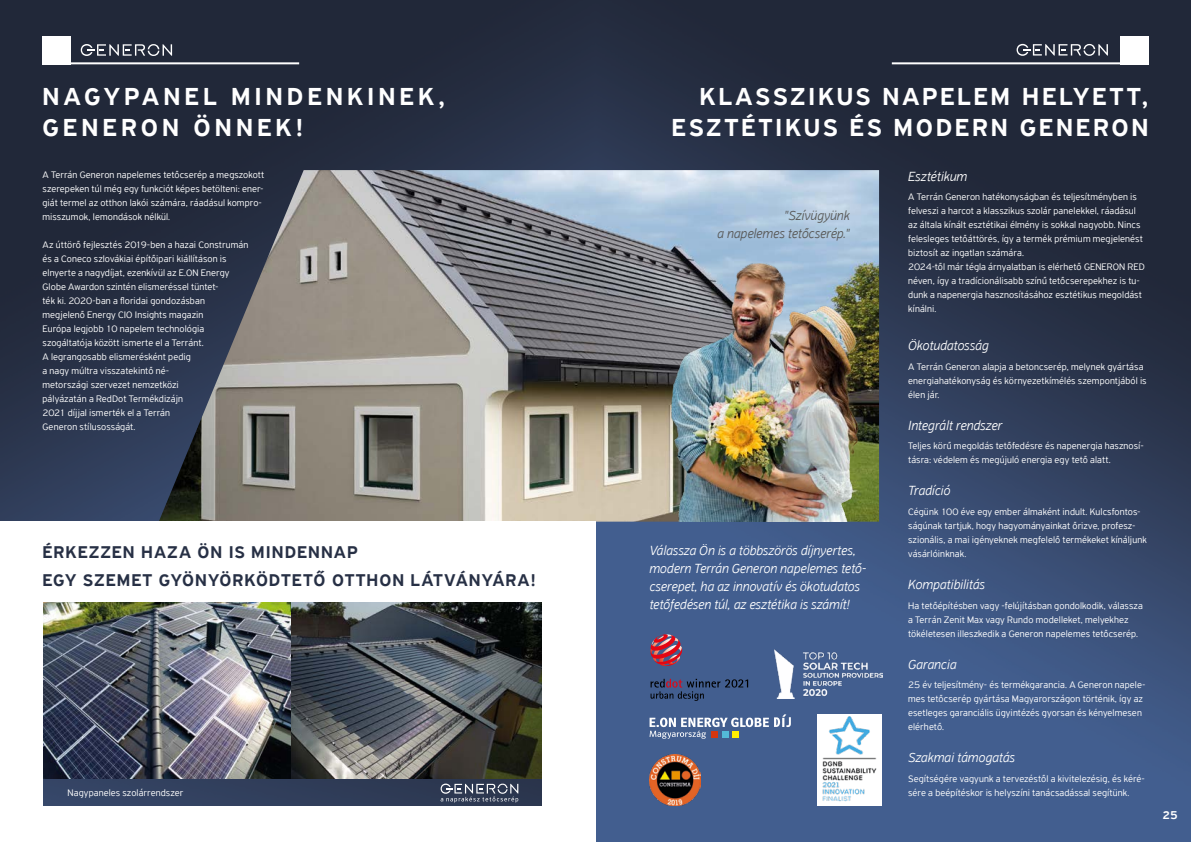
<style>
.page{position:relative;width:1191px;height:842px;background:#fff}
.page>*{position:absolute;margin:0;border:0;box-sizing:border-box;transform-origin:0 0}
.t1{font:500 26px/31.2px "PF Highway Sans Pro";letter-spacing:.11em;color:#fff;text-align:right}
.t2{font:500 26px/31.2px "PF Highway Sans Pro";letter-spacing:.155em;color:#fff}
.t3{font:500 18px/28px "PF Highway Sans Pro";letter-spacing:.055em;color:#273045}
.t4{font:italic 300 14px/18px "PF Highway Sans Pro";letter-spacing:-.005em;color:#fff}
.t5{font:italic 300 14px/18px "PF Highway Sans Pro";color:#575756;text-align:right}
.t6{font:500 12px "PF Highway Sans Pro";color:#fff}
.t7{font:300 10px/14px "PF Highway Sans Pro";letter-spacing:.01em;color:#fff}
</style>
<div class="page">
<img style="left:595px;top:0;width:596px;height:842px">
<svg style="left:0;top:0;width:595px;height:521px;background:#242d40"></svg>
<div style="left:43px;top:36px;width:28px;height:28px;background:#fff"></div>
<div style="left:1120px;top:36px;width:28px;height:28px;background:#fff"></div>
<hr style="left:71px;top:62px;width:228px;height:2px;background:#fff">
<hr style="left:891px;top:62px;width:229px;height:2px;background:#fff">
<img style="left:159px;top:170px;width:720px;height:352px">
<img style="left:44px;top:602px;width:247px;height:177px">
<img style="left:291px;top:602px;width:250px;height:177px">
<img style="left:44px;top:779px;width:497px;height:27px">
<svg style="left:440px;top:784px;width:78px;height:19px"></svg>
<svg style="left:649px;top:714px;width:142px;height:25px;background:#7084a5"></svg>
<svg style="left:81px;top:44px;width:91px;height:12px"></svg>
<svg style="left:1016px;top:44px;width:92px;height:12px"></svg>
<img style="left:649px;top:754px;width:52px;height:52px">
<img style="left:774px;top:649px;width:108px;height:49px">
<svg style="left:650px;top:679px;width:98px;height:22px;background:#3b4d76"></svg>
<svg style="left:650px;top:634px;width:32px;height:32px"></svg>
<img style="left:817px;top:714px;width:65px;height:92px">
<img style="left:644px;top:245px;width:223px;height:277px">
<h1 class="t2" style="left:43px;top:81px;width:404px">NAGYPANEL MINDENKINEK,<br>GENERON ÖNNEK!</h1>
<p class="t7" style="left:43px;top:167px;width:223px">A Terrán Generon napelemes tetőcserép a megszokott szerepeken túl még egy funkciót képes betölteni: ener&shy;giát termel az otthon lakói számára, ráadásul kompro&shy;misszumok, lemondások nélkül.</p>
<p class="t7" style="left:43px;top:237px;width:207px">Az úttörő fejlesztés 2019-ben a hazai Construmán és a Coneco szlovákiai építőipari kiállításon is elnyerte a nagydíjat, ezenkívül az E.ON Energy Globe Awardon szintén elismeréssel tüntet-<br>ték ki. 2020-ban a floridai gondozásban megjelenő Energy CIO Insights magazin<br>Európa legjobb 10 napelem technológia szogáltatója között ismerte el a Terránt.<br>A legrangosabb elismerésként pedig<br>a nagy múltra visszatekintő né-<br>metországi szervezet nemzetközi<br>pályázatán a RedDot Termékdizájn<br>2021 díjjal ismerték el a Terrán<br>Generon stílusosságát.</p>
<h2 class="t3" style="left:43px;top:538px;width:495px">ÉRKEZZEN HAZA ÖN IS MINDENNAP<br>EGY SZEMET GYÖNYÖRKÖDTETŐ OTTHON LÁTVÁNYÁRA!</h2>
<p class="t7" style="left:68px;top:786px;width:117px">Nagypaneles szolárrendszer</p>
<h1 class="t1" style="left:671px;top:81px;width:478px">KLASSZIKUS NAPELEM HELYETT,<br>ESZTÉTIKUS ÉS MODERN GENERON</h1>
<h3 class="t5" style="left:717px;top:207px;width:134px">"Szívügyünk<br>a napelemes tetőcserép."</h3>
<h3 class="t4" style="left:649px;top:541px;width:218px">Válassza Ön is a többszörös díjnyertes, modern Terrán Generon napelemes tető&shy;cserepet, ha az innovatív és ökotudatos tetőfedésen túl, az esztétika is számít!</h3>
<h3 class="t4" style="left:908px;top:167px;width:60px">Esztétikum</h3>
<p class="t7" style="left:908px;top:190px;width:238px">A Terrán Generon hatékonyságban és teljesítményben is felveszi a harcot a klasszikus szolár panelekkel, ráadásul az általa kínált esztétikai élmény is sokkal nagyobb. Nincs felesleges tetőáttörés, így a termék prémium megjelenést biztosít az ingatlan számára.<br>2024-től már tégla árnyalatban is elérhető GENERON RED néven, így a tradícionálisabb színű tetőcserepekhez is tu&shy;dunk a napenergia hasznosításához esztétikus megoldást kínálni.</p>
<h3 class="t4" style="left:908px;top:336px;width:82px">Ökotudatosság</h3>
<p class="t7" style="left:908px;top:359px;width:240px">A Terrán Generon alapja a betoncserép, melynek gyártása energiahatékonyság és környezetkímélés szempontjából is élen jár.</p>
<h3 class="t4" style="left:908px;top:416px;width:95px">Integrált rendszer</h3>
<p class="t7" style="left:908px;top:439px;width:237px">Teljes körű megoldás tetőfedésre és napenergia hasznosí&shy;tásra: védelem és megújuló energia egy tető alatt.</p>
<h3 class="t4" style="left:908px;top:482px;width:44px">Tradíció</h3>
<p class="t7" style="left:908px;top:505px;width:240px">Cégünk 100 éve egy ember álmaként indult. Kulcsfontos&shy;ságúnak tartjuk, hogy hagyományainkat őrizve, profes - szionális, a mai igényeknek megfelelő termékeket kínáljunk vásárlóinknak.</p>
<h3 class="t4" style="left:908px;top:575px;width:78px">Kompatibilitás</h3>
<p class="t7" style="left:908px;top:598px;width:236px">Ha tetőépítésben vagy -felújításban gondolkodik, válassza a Terrán Zenit Max vagy Rundo modelleket, melyekhez tökéletesen illeszkedik a Generon napelemes tetőcserép.</p>
<h3 class="t4" style="left:908px;top:655px;width:50px">Garancia</h3>
<p class="t7" style="left:908px;top:678px;width:239px">25 év teljesítmény- és termékgarancia. A Generon napele&shy;mes tetőcserép gyártása Magyarországon történik, így az esetleges garanciális ügyintézés gyorsan és kényelmesen elérhető.</p>
<h3 class="t4" style="left:908px;top:749px;width:108px">Szakmai támogatás</h3>
<p class="t7" style="left:908px;top:772px;width:238px">Segítségére vagyunk a tervezéstől a kivitelezésig, és kéré&shy;sére a beépítéskor is helyszíni tanácsadással segítünk.</p>
<p class="t6" style="left:1162px;top:808px;width:17px">25</p>
</div>
